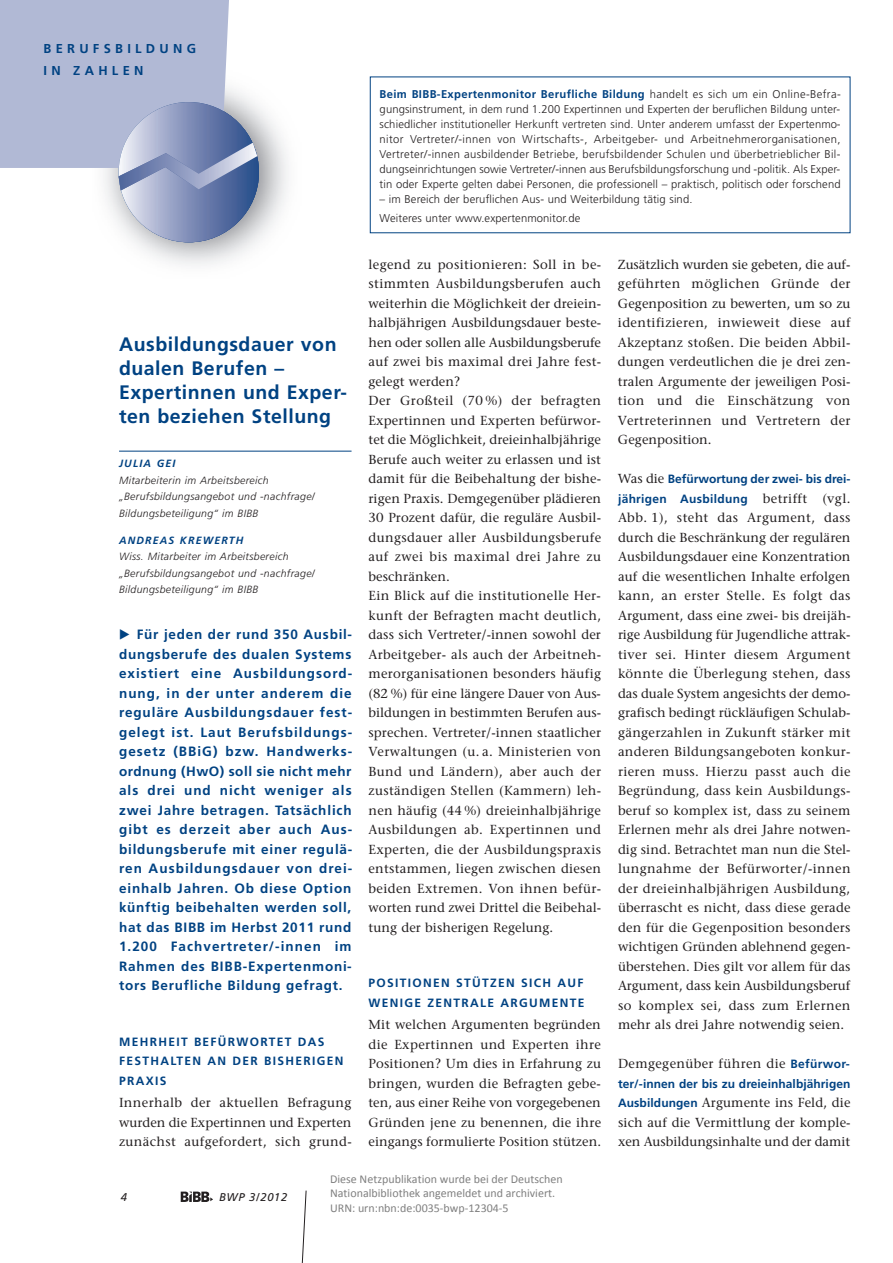
<style>
.page{position:relative;width:893px;height:1263px;background:#fff}
.page>*{position:absolute;margin:0;border:0;box-sizing:border-box;transform-origin:0 0}
.t1{font:700 19.5px/24px "Frutiger";letter-spacing:.025em;color:#004282}
.t2{font:700 13.5px/19.5px "Frutiger";letter-spacing:.055em;color:#004282;text-align:justify}
.t3{font:13.05px/19.5px "Stone Serif";letter-spacing:.015em;color:#231f20;text-align:justify}
.t4{font:700 12.9px/21.5px "Frutiger";letter-spacing:.33em;color:#004282}
.t5{font:12px/14.4px "Calibri";color:#808080}
.t6{font:700 12px/19.5px "Frutiger";letter-spacing:.11em;color:#004282}
.t7{font:700 12px/19.5px "Frutiger";color:#004282}
.t8{font:700 12px "Frutiger";letter-spacing:.005em;color:#004282}
.t9{font:300 11.25px/15px "Frutiger";letter-spacing:.01em;color:#231f20;text-align:justify}
.t10{font:italic 11.25px "Frutiger";letter-spacing:.055em;color:#231f20}
.t11{font:italic 300 10.5px/16.5px "Frutiger";letter-spacing:.03em;color:#231f20}
.t12{font:italic 700 10.5px "Frutiger";letter-spacing:.11em;color:#004282}
.s1{font-weight:700;color:#004282}
.s2{font-family:"Stone Serif";font-weight:400;font-size:13.05px;color:#231f20}
.s3{font-family:"Frutiger";font-weight:700;font-size:12px;color:#004282}
</style>
<div class="page">
<svg style="left:301px;top:1190px;width:6px;height:73px"></svg>
<img style="left:180px;top:1192px;width:33px;height:10px">
<img style="left:105px;top:105px;width:183px;height:160px">
<div style="left:119px;top:102px;width:140px;height:140px;background:linear-gradient(to right,#eae7f3,#214385);border-radius:50%"></div>
<svg style="left:0;top:0;width:257px;height:191px;background:#b1bad4"></svg>
<hr style="left:119px;top:451px;width:233px;height:1px;background:#004282">
<p class="t4" style="left:44px;top:39px;width:154px">BERUFSBILDUNG<br>IN ZAHLEN</p>
<h1 class="t1" style="left:119px;top:334px;width:229px">Ausbildungsdauer von dualen Berufen –<br>Expertinnen und Exper&shy;ten beziehen Stellung</h1>
<p class="t12" style="left:119px;top:459px;width:58px">JULIA GEI</p>
<p class="t11" style="left:119px;top:472px;width:197px">Mitarbeiterin im Arbeitsbereich „Berufsbildungsangebot und -nachfrage/<br>Bildungsbeteiligung“ im BIBB</p>
<p class="t12" style="left:119px;top:536px;width:126px">ANDREAS KREWERTH</p>
<p class="t11" style="left:119px;top:549px;width:197px">Wiss. Mitarbeiter im Arbeitsbereich „Berufsbildungsangebot und -nachfrage/<br>Bildungsbeteiligung“ im BIBB</p>
<p class="t2" style="left:119px;top:626px;width:235px;text-indent:18px">Für jeden der rund 350 Ausbil&shy;dungsberufe des dualen Systems existiert eine Ausbildungsord&shy;nung, in der unter anderem die reguläre Ausbildungsdauer fest&shy;gelegt ist. Laut Berufsbildungs&shy;gesetz (BBiG) bzw. Handwerks&shy;ordnung (HwO) soll sie nicht mehr als drei und nicht weniger als zwei Jahre betragen. Tatsächlich gibt es derzeit aber auch Aus - bildungsberufe mit einer regulä&shy;ren Ausbildungsdauer von drei&shy;einhalb Jahren. Ob diese Option künftig beibehalten werden soll, hat das BIBB im Herbst 2011 rund 1.200 Fachvertreter/-innen im Rahmen des BIBB-Expertenmoni&shy;tors Berufliche Bildung gefragt.</p>
<p class="t6" style="left:119px;top:1033px;width:226px">MEHRHEIT BEFÜRWORTET DAS<br>FESTHALTEN AN DER BISHERIGEN<br>PRAXIS</p>
<p class="t3" style="left:119px;top:1094px;width:234px">Innerhalb der aktuellen Befragung wurden die Expertinnen und Experten zunächst aufgefordert, sich grund -</p>
<p class="t9" style="left:380px;top:87px;width:463px"><span class="s1">Beim BIBB-Expertenmonitor Beruf liche Bildung</span> handelt es sich um ein Online-Befra&shy;gungsinstrument, in dem rund 1.200 Expertinnen und Experten der beruflichen Bildung unter&shy;schiedlicher institutioneller Herkunft vertreten sind. Unter anderem umfasst der Expertenmo&shy;nitor Vertreter/-innen von Wirtschafts-, Arbeitgeber- und Arbeitnehmerorganisationen, Vertreter/-innen ausbildender Betriebe, berufsbildender Schulen und überbetrieblicher Bil&shy;dungseinrichtungen sowie Vertreter/-innen aus Berufsbildungsforschung und -politik. Als Exper&shy;tin oder Experte gelten dabei Personen, die professionell – praktisch, politisch oder forschend</p>
<p class="t9" style="left:380px;top:190px;width:314px;line-height:19.5px">– im Bereich der beruflichen Aus- und Weiterbildung tätig sind.<br>Weiteres unter www.expertenmonitor.de</p>
<p class="t3" style="left:368px;top:256px;width:234px;text-align:left">legend zu positionieren: Soll in be - stimmten Ausbildungsberufen auch weiterhin die Möglichkeit der dreiein&shy;halbjährigen Ausbildungsdauer beste&shy;hen oder sollen alle Ausbildungsbe rufe auf zwei bis maximal drei Jahre fest&shy;gelegt werden?<br>Der Großteil (70 %) der befragten Expertinnen und Experten befürwor&shy;tet die Möglichkeit, dreieinhalbjährige Berufe auch weiter zu erlassen und ist damit für die Beibehaltung der bishe&shy;rigen Praxis. Demgegenüber plädieren 30 Prozent dafür, die reguläre Ausbil&shy;dungsdauer aller Ausbildungsberufe auf zwei bis maximal drei Jahre zu beschränken.<br>Ein Blick auf die institutionelle Her&shy;kunft der Befragten macht deutlich, dass sich Vertreter/-innen sowohl der Arbeitgeber- als auch der Arbeitneh&shy;merorganisationen besonders häufig (82 %) für eine längere Dauer von Aus&shy;bildungen in bestimmten Berufen aus&shy;sprechen. Vertreter/-innen staatlicher Verwaltungen (u. a. Ministerien von Bund und Ländern), aber auch der zuständigen Stellen (Kammern) leh&shy;nen häufig (44 %) dreieinhalbjährige Ausbildungen ab. Expertinnen und Experten, die der Ausbildungspraxis entstammen, liegen zwischen diesen beiden Extremen. Von ihnen befür&shy;worten rund zwei Drittel die Beibehal&shy;tung der bisherigen Regelung.</p>
<p class="t6" style="left:369px;top:974px;width:217px">POSITIONEN STÜTZEN SICH AUF<br>WENIGE ZENTRALE ARGUMENTE</p>
<p class="t3" style="left:368px;top:1016px;width:234px">Mit welchen Argumenten begründen die Expertinnen und Experten ihre Positionen? Um dies in Erfahrung zu bringen, wurden die Befragten gebe&shy;ten, aus einer Reihe von vorgegebenen Gründen jene zu benennen, die ihre eingangs formulierte Position stützen.</p>
<p class="t3" style="left:618px;top:256px;width:234px">Zusätzlich wurden sie gebeten, die auf&shy;geführten möglichen Gründe der Gegenposition zu bewerten, um so zu identifizieren, inwieweit diese auf Akzeptanz stoßen. Die beiden Abbil&shy;dungen verdeutlichen die je drei zen&shy;tralen Argumente der jeweiligen Posi&shy;tion und die Einschätzung von Vertreterinnen und Vertretern der Gegenposition.</p>
<p class="t7" style="left:618px;top:470px;width:234px"><span class="s2">Was die</span> Befürwortung der zwei- bis drei&shy;jährigen Ausbildung <span class="s2">betrifft (vgl.</span></p>
<p class="t3" style="left:618px;top:509px;width:234px">Abb. 1), steht das Argument, dass durch die Beschränkung der regulären Ausbildungsdauer eine Konzentration auf die wesentlichen Inhalte erfolgen kann, an erster Stelle. Es folgt das Argument, dass eine zwei- bis dreijäh&shy;rige Ausbildung für Jugendliche attrak&shy;tiver sei. Hinter diesem Argument könnte die Überlegung stehen, dass das duale System angesichts der demo&shy;grafisch bedingt rückläufigen Schulab&shy;gängerzahlen in Zukunft stärker mit anderen Bildungsangeboten konkur&shy;rieren muss. Hierzu passt auch die Begründung, dass kein Ausbildungs&shy;beruf so komplex ist, dass zu seinem Erlernen mehr als drei Jahre notwen&shy;dig sind. Betrachtet man nun die Stel&shy;lungnahme der Befürworter/-innen der dreieinhalbjährigen Ausbildung, überrascht es nicht, dass diese gerade den für die Gegenposition besonders wichtigen Gründen ablehnend gegen&shy;überstehen. Dies gilt vor allem für das Argument, dass kein Ausbildungsberuf so komplex sei, dass zum Erlernen mehr als drei Jahre notwendig seien.</p>
<p class="t3" style="left:618px;top:1055px;width:233px">Demgegenüber führen die <span class="s3">Befürwor-</span></p>
<p class="t8" style="left:618px;top:1079px;width:234px">ter/-innen der bis zu dreieinhalbjährigen</p>
<p class="t3" style="left:618px;top:1094px;width:234px"><span class="s3">Ausbildungen</span> Argumente ins Feld, die sich auf die Vermittlung der komple&shy;xen Ausbildungsinhalte und der damit</p>
<p class="t10" style="left:121px;top:1192px;width:8px">4</p>
<p class="t10" style="left:219px;top:1192px;width:70px">BWP 3/2012</p>
<p class="t5" style="left:330px;top:1171px;width:234px">Diese Netzpublikation wurde bei der Deutschen<br>Nationalbibliothek angemeldet und archiviert.<br>URN: urn:nbn:de:0035-bwp-12304-5</p>
</div>
